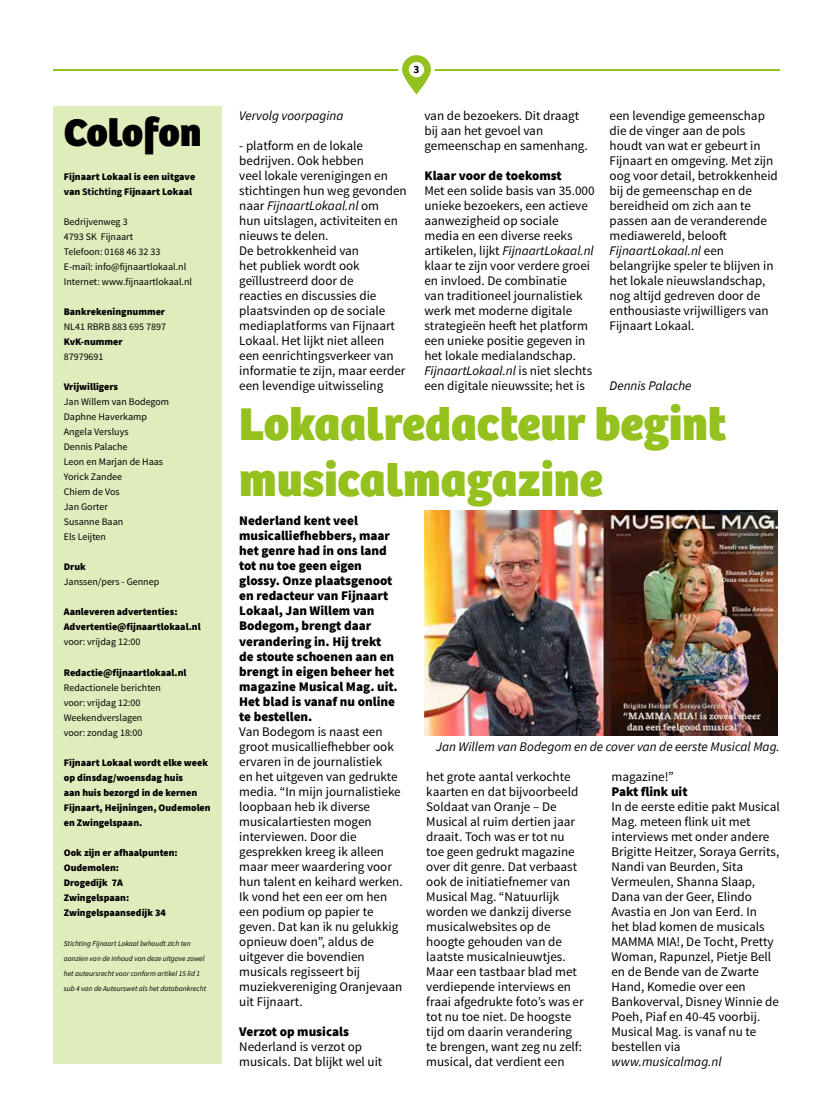
<style>
.page{position:relative;width:833px;height:1117px;background:#fff}
.page>*{position:absolute;margin:0;border:0;box-sizing:border-box;transform-origin:0 0}
.t1{font:800 47.5px/56.2px "Bree";color:#95c11f}
.t2{font:800 40px "Bree";color:#000}
.t3{font:13.12px/15px "Source Sans Pro";color:#000}
.t4{font:900 13.12px/15px "Source Sans Pro";color:#000}
.t5{font:italic 13.12px "Source Sans Pro";color:#000}
.t6{font:700 11.25px "Source Sans Pro";color:#000}
.t7{font:900 10px/15px "Source Sans Pro";color:#000}
.t8{font:10px/15px "Source Sans Pro";color:#000}
.t9{font:italic 7.5px/15px "Source Sans Pro";color:#000}
.s1{font-weight:700}
.s2{font-style:italic}
</style>
<div class="page">
<hr style="left:53px;top:69px;width:727px;height:2px;background:#95c11f">
<svg style="left:398px;top:55px;width:37px;height:40px"></svg>
<div style="left:409px;top:62px;width:15px;height:15px;background:#fff;border-radius:50%"></div>
<div style="left:53px;top:106px;width:168px;height:957px;background:#dfecbc"></div>
<img style="left:424px;top:510px;width:354px;height:225px">
<h2 class="t2" style="left:64px;top:108px;width:139px">Colofon</h2>
<p class="t7" style="left:64px;top:169px;width:133px">Fijnaart Lokaal is een uitgave van <span class="s1">Stichting</span> Fijnaart Lokaal</p>
<p class="t8" style="left:64px;top:214px;width:130px">Bedrijvenweg 3<br>4793 SK Fijnaart<br>Telefoon: 0168 46 32 33<br>E-mail: info@fijnaartlokaal.nl<br>Internet: www.fijnaartlokaal.nl</p>
<p class="t7" style="left:64px;top:304px;width:103px">Bankrekeningnummer</p>
<p class="t8" style="left:64px;top:319px;width:104px">NL41 RBRB 883 695 7897</p>
<p class="t7" style="left:64px;top:334px;width:60px">KvK-nummer</p>
<p class="t8" style="left:64px;top:349px;width:41px">87979691</p>
<p class="t7" style="left:64px;top:379px;width:56px">Vrijwilligers</p>
<p class="t8" style="left:64px;top:394px;width:107px">Jan Willem van Bodegom<br>Daphne Haverkamp<br>Angela Versluys<br>Dennis Palache<br>Leon en Marjan de Haas<br>Yorick Zandee<br>Chiem de Vos<br>Jan Gorter<br>Susanne Baan<br>Els Leijten</p>
<p class="t7" style="left:64px;top:559px;width:24px">Druk</p>
<p class="t8" style="left:64px;top:574px;width:97px">Janssen/pers - Gennep</p>
<p class="t7" style="left:64px;top:604px;width:138px">Aanleveren advertenties:<br>Advertentie@fijnaartlokaal.nl</p>
<p class="t8" style="left:64px;top:634px;width:78px">voor: vrijdag 12:00</p>
<p class="t7" style="left:64px;top:664px;width:124px">Redactie@fijnaartlokaal.nl</p>
<p class="t8" style="left:64px;top:679px;width:99px">Redactionele berichten voor: vrijdag 12:00<br>Weekendverslagen voor: zondag 18:00</p>
<p class="t7" style="left:64px;top:754px;width:148px">Fijnaart Lokaal wordt elke week op dinsdag/woensdag huis<br>aan huis bezorgd in de kernen<br>Fijnaart, Heijningen, Oudemolen en Zwingelspaan.</p>
<p class="t7" style="left:64px;top:844px;width:115px">Ook zijn er afhaalpunten:<br>Oudemolen:<br>Drogedijk 7A<br>Zwingelspaan:<br>Zwingelspaansedijk 34</p>
<p class="t9" style="left:64px;top:935px;width:144px">Stichting Fijnaart Lokaal behoudt zich ten aanzien van de inhoud van deze uitgave zowel het auteursrecht voor conform artikel 15 lid 1 sub 4 van de Auteurswet als het databankrecht</p>
<p class="t6" style="left:413px;top:62px;width:7px">3</p>
<p class="t5" style="left:239px;top:107px;width:106px">Vervolg voorpagina</p>
<p class="t3" style="left:239px;top:138px;width:169px">- platform en de lokale bedrijven. Ook hebben<br>veel lokale verenigingen en stichtingen hun weg gevonden naar <span class="s2">FijnaartLokaal.nl</span> om<br>hun uitslagen, activiteiten en nieuws te delen.<br>De betrokkenheid van<br>het publiek wordt ook geïllustreerd door de<br>reacties en discussies die plaatsvinden op de sociale mediaplatforms van Fijnaart<br>Lokaal. Het lijkt niet alleen een eenrichtingsverkeer van informatie te zijn, maar eerder een levendige uitwisseling</p>
<p class="t3" style="left:424px;top:108px;width:165px">van de bezoekers. Dit draagt bij aan het gevoel van gemeenschap en samenhang.</p>
<p class="t4" style="left:424px;top:168px;width:139px">Klaar voor de toekomst</p>
<p class="t3" style="left:424px;top:183px;width:172px">Met een solide basis van 35.000 unieke bezoekers, een actieve aanwezigheid op sociale media en een diverse reeks artikelen, lijkt <span class="s2">FijnaartLokaal.nl </span>klaar te zijn voor verdere groei en invloed. De combinatie<br>van traditioneel journalistiek werk met moderne digitale strategieën heeft het platform een unieke positie gegeven in het lokale medialandschap.<br><span class="s2">FijnaartLokaal.nl</span> is niet slechts een digitale nieuwssite; het is</p>
<p class="t3" style="left:609px;top:108px;width:170px">een levendige gemeenschap die de vinger aan de pols houdt van wat er gebeurt in<br>Fijnaart en omgeving. Met zijn oog voor detail, betrokkenheid bij de gemeenschap en de bereidheid om zich aan te passen aan de veranderende mediawereld, belooft<br><span class="s2">FijnaartLokaal.nl</span> een belangrijke speler te blijven in het lokale nieuwslandschap, nog altijd gedreven door de enthousiaste vrijwilligers van<br>Fijnaart Lokaal.</p>
<p class="t5" style="left:609px;top:377px;width:83px">Dennis Palache</p>
<h1 class="t1" style="left:239px;top:396px;width:488px">Lokaalredacteur begint musicalmagazine</h1>
<p class="t4" style="left:239px;top:513px;width:160px">Nederland kent veel musicalliefhebbers, maar het genre had in ons land tot nu toe geen eigen glossy. Onze plaatsgenoot en redacteur van Fijnaart<br>Lokaal, Jan Willem van<br>Bodegom, brengt daar verandering in. Hij trekt de stoute schoenen aan en brengt in eigen beheer het magazine Musical Mag. uit.<br>Het blad is vanaf nu online te bestellen.</p>
<p class="t3" style="left:239px;top:723px;width:165px">Van Bodegom is naast een groot musicalliefhebber ook ervaren in de journalistiek<br>en het uitgeven van gedrukte media. “In mijn journalistieke loopbaan heb ik diverse musicalartiesten mogen interviewen. Door die gesprekken kreeg ik alleen maar meer waardering voor hun talent en keihard werken.<br>Ik vond het een eer om hen een podium op papier te geven. Dat kan ik nu gelukkig opnieuw doen”, aldus de uitgever die bovendien musicals regisseert bij muziekvereniging Oranjevaan uit Fijnaart.</p>
<p class="t4" style="left:239px;top:1023px;width:111px">Verzot op musicals</p>
<p class="t3" style="left:239px;top:1038px;width:145px">Nederland is verzot op musicals. Dat blijkt wel uit</p>
<p class="t5" style="left:436px;top:737px;width:345px">Jan Willem van Bodegom en de cover van de eerste Musical Mag.</p>
<p class="t3" style="left:426px;top:768px;width:159px">het grote aantal verkochte kaarten en dat bijvoorbeeld<br>Soldaat van Oranje – De<br>Musical al ruim dertien jaar draait. Toch was er tot nu toe geen gedrukt magazine over dit genre. Dat verbaast ook de initiatiefnemer van<br>Musical Mag. “Natuurlijk worden we dankzij diverse musicalwebsites op de hoogte gehouden van de laatste musicalnieuwtjes.<br>Maar een tastbaar blad met verdiepende interviews en fraai afgedrukte foto’s was er tot nu toe niet. De hoogste tijd om daarin verandering te brengen, want zeg nu zelf: musical, dat verdient een</p>
<p class="t3" style="left:611px;top:768px;width:64px">magazine!”</p>
<p class="t4" style="left:611px;top:783px;width:78px">Pakt flink uit</p>
<p class="t3" style="left:611px;top:798px;width:170px">In de eerste editie pakt Musical<br>Mag. meteen flink uit met interviews met onder andere<br>Brigitte Heitzer, Soraya Gerrits,<br>Nandi van Beurden, Sita<br>Vermeulen, Shanna Slaap,<br>Dana van der Geer, Elindo<br>Avastia en Jon van Eerd. In<br>het blad komen de musicals<br>MAMMA MIA!, De Tocht, Pretty<br>Woman, Rapunzel, Pietje Bell en de Bende van de Zwarte<br>Hand, Komedie over een<br>Bankoverval, Disney Winnie de<br>Poeh, Piaf en 40-45 voorbij.<br>Musical Mag. is vanaf nu te bestellen via</p>
<p class="t5" style="left:611px;top:1052px;width:112px">www.musicalmag.nl</p>
</div>
